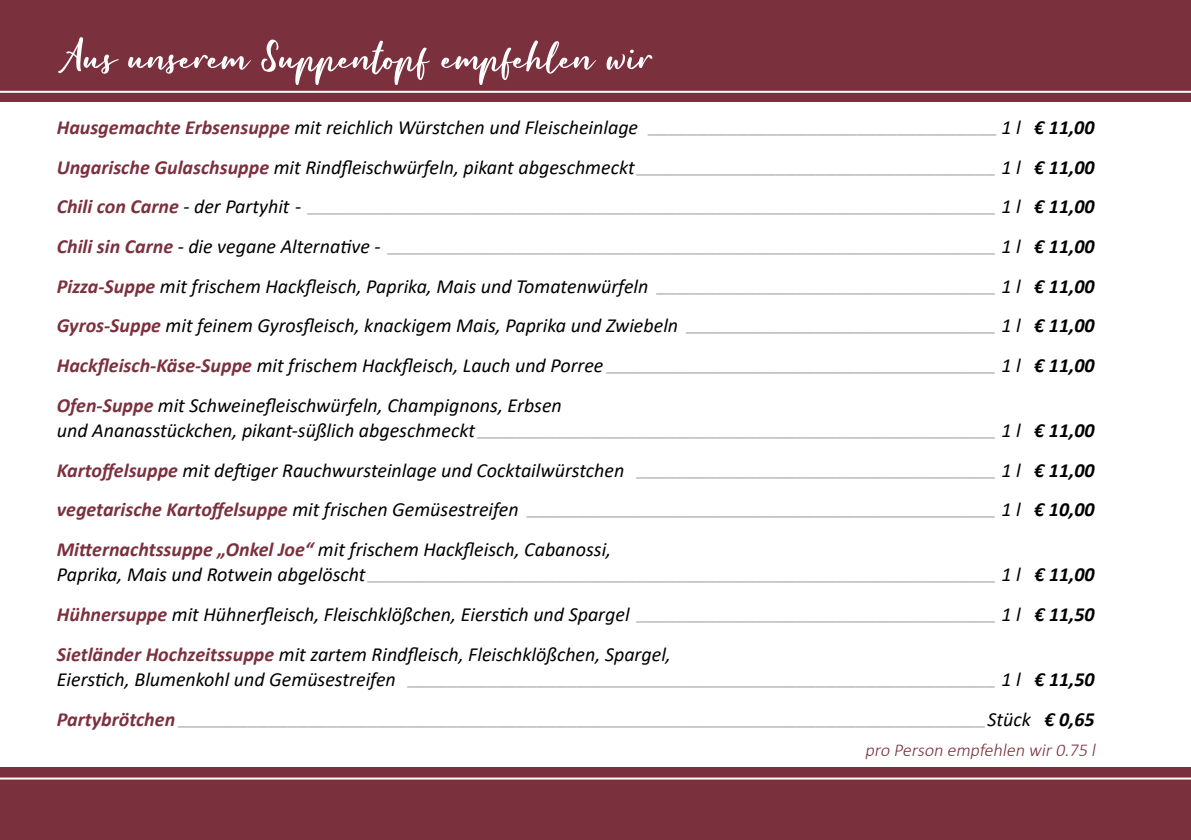
<style>
.page{position:relative;width:1191px;height:840px;background:#fff}
.page>*{position:absolute;margin:0;border:0;box-sizing:border-box;transform-origin:0 0}
.t1{font:italic 20px/39.6px "Calibri";color:#000}
.t2{font:italic 300 20px/39.6px "Calibri";color:#939598}
.t3{font:italic 300 18px "Calibri";color:#7b303e}
.s1{font-weight:700;color:#7b303e}
.s2{font-weight:300;font-style:normal;color:#939598}
.s3{font-weight:700}
.s4{font-weight:300;color:#939598}
.s5{font-weight:400;color:#000}
.s6{font-weight:700;color:#000}
</style>
<div class="page">
<div style="left:0;top:0;width:1191px;height:839px;background:#7b303e"></div>
<hr style="left:0;top:91px;width:1191px;height:2px;background:#fff">
<hr style="left:0;top:777px;width:1191px;height:2px;background:#fff">
<div style="left:0;top:102px;width:1191px;height:663px;background:#fff"></div>
<svg style="left:58px;top:37px;width:594px;height:48px"></svg>
<p class="t1" style="left:57px;top:107px;width:1039px"><span class="s1">Hausgemachte Erbsensuppe</span> mit reichlich Würstchen und Fleischeinlage <span class="s2">___________________________________</span> 1 l <span class="s3">€ 11,00<br></span><span class="s1">Ungarische Gulaschsuppe</span> mit Rindfleischwürfeln, pikant abgeschmeckt <span class="s4">____________________________________</span> 1 l <span class="s3">€ 11,00</span></p>
<p class="t2" style="left:57px;top:185px;width:1039px"><span class="s1">Chili con Carne</span> <span class="s5">- der Partyhit -</span> _____________________________________________________________________ <span class="s5">1 l</span> <span class="s6">€ 11,00<br></span><span class="s1">Chili sin Carne</span> <span class="s5">- die vegane Alternative -</span> _____________________________________________________________ <span class="s5">1 l</span> <span class="s6">€ 11,00</span></p>
<p class="t1" style="left:57px;top:265px;width:1039px;text-align:justify"><span class="s1">Pizza-Suppe</span> mit frischem Hackfleisch, Paprika, Mais und Tomatenwürfeln <span class="s4">__________________________________</span> 1 l <span class="s3">€ 11,00<br></span><span class="s1">Gyros-Suppe</span> mit feinem Gyrosfleisch, knackigem Mais, Paprika und Zwiebeln <span class="s4">_______________________________</span> 1 l <span class="s3">€ 11,00<br></span><span class="s1">Hackfleisch-Käse-Suppe</span> mit frischem Hackfleisch, Lauch und Porree <span class="s4">_______________________________________</span> 1 l <span class="s3">€ 11,00<br></span><span class="s1">Ofen-Suppe</span> mit Schweinefleischwürfeln, Champignons, Erbsen</p>
<p class="t1" style="left:57px;top:406px;width:1039px;line-height:41.6px">und Ananasstückchen, pikant-süßlich abgeschmeckt <span class="s4">____________________________________________________</span> 1 l <span class="s3">€ 11,00<br></span><span class="s1">Kartoffelsuppe</span> mit deftiger Rauchwursteinlage und Cocktailwürstchen <span class="s4">____________________________________</span> 1 l <span class="s3">€ 11,00</span></p>
<p class="t1" style="left:57px;top:485px;width:1039px;line-height:41.6px"><span class="s1">vegetarische Kartoffelsuppe</span> mit frischen Gemüsestreifen <span class="s4">_______________________________________________</span> 1 l <span class="s3">€ 10,00<br></span><span class="s1">Mitternachtssuppe „Onkel Joe“</span> mit frischem Hackfleisch, Cabanossi,</p>
<p class="t2" style="left:57px;top:551px;width:1039px;line-height:41.6px"><span class="s5">Paprika, Mais und Rotwein abgelöscht</span> _______________________________________________________________ <span class="s5">1 l</span> <span class="s6">€ 11,00<br></span><span class="s1">Hühnersuppe</span> <span class="s5">mit Hühnerfleisch, Fleischklößchen, Eierstich und Spargel</span> ____________________________________ <span class="s5">1 l</span> <span class="s6">€ 11,50</span></p>
<p class="t1" style="left:57px;top:641px;width:1039px;line-height:23.4px"><span class="s1">Sietländer Hochzeitssuppe</span> mit zartem Rindfleisch, Fleischklößchen, Spargel,<br>Eierstich, Blumenkohl und Gemüsestreifen <span class="s4">___________________________________________________________</span> 1 l <span class="s3">€ 11,50</span></p>
<p class="t2" style="left:57px;top:696px;width:1039px"><span class="s1">Partybrötchen</span> _________________________________________________________________________________<span class="s5">Stück</span> <span class="s6">€ 0,65</span></p>
<p class="t3" style="left:865px;top:738px;width:236px">pro Person empfehlen wir0.75 l</p>
</div>
